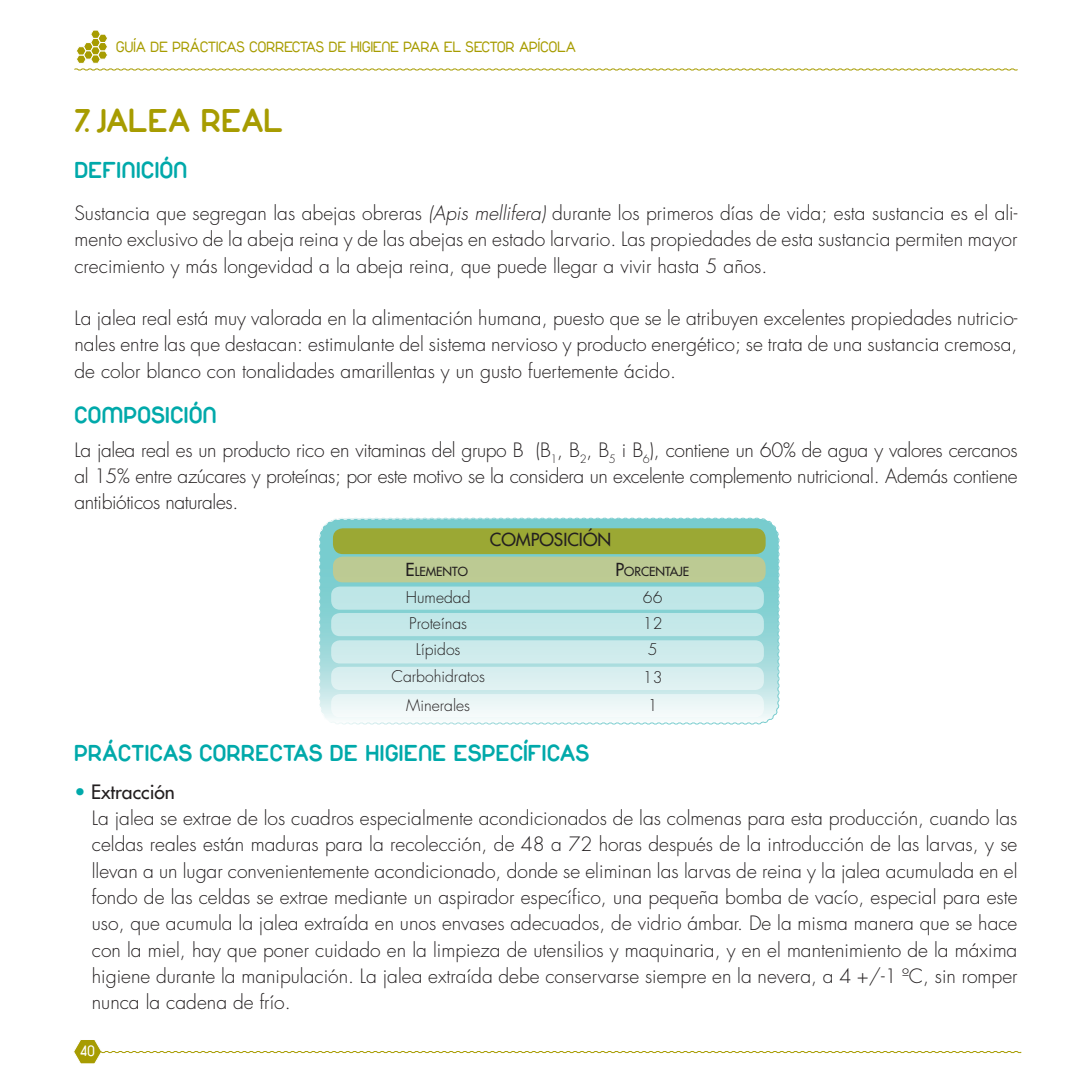
<style>
.page{position:relative;width:1092px;height:1092px;background:#fff}
.page>*{position:absolute;margin:0;border:0;box-sizing:border-box;transform-origin:0 0}
.t1{font:35px "Duepuntozerobold";letter-spacing:.02em;color:#a79c01}
.t2{font:24.5px "Duepuntozerobold";letter-spacing:.02em;color:#00a9aa}
.t3{font:300 19.25px/26.2px "Futura";color:#231f20;text-align:justify}
.t4{font:17.5px "Futura";color:#231f20}
.t5{font:300 15.75px/26.2px "Futura";color:#231f20;text-align:center}
.t6{font:15.75px "Duepuntozero";letter-spacing:.02em;color:#a79c01}
.t7{font:15.75px "Duepuntozero";color:#fff}
.t8{font:12.25px "Futura";color:#231f20}
.s1{font-style:italic}
.s2{font-size:17.5px}
.s3{font-weight:400;color:#00a9aa}
.s4{font-weight:400}
</style>
<div class="page">
<svg style="left:74px;top:30px;width:944px;height:41px"></svg>
<svg style="left:73px;top:1040px;width:948px;height:23px"></svg>
<svg style="left:319px;top:517px;width:460px;height:208px;background:#a5dcdc"></svg>
<div style="left:333px;top:556px;width:432px;height:26px;background:#bcca93;border-radius:10px"></div>
<div style="left:331px;top:586px;width:432px;height:23px;background:#bfe6e7;border-radius:9px"></div>
<div style="left:331px;top:613px;width:432px;height:23px;background:#c5e8e9;border-radius:9px"></div>
<div style="left:331px;top:640px;width:432px;height:23px;background:#ceebec;border-radius:9px"></div>
<div style="left:333px;top:528px;width:432px;height:26px;background:#9ba834;border-radius:10px"></div>
<div style="left:331px;top:666px;width:432px;height:24px;background:#dbeff0;border-radius:9px"></div>
<div style="left:331px;top:694px;width:432px;height:23px;background:#edf7f7;border-radius:9px"></div>
<p class="t6" style="left:116px;top:38px;width:461px">GUÍA DE PRÁCTICAS CORRECTAS DE HIGIENE PARA EL SECTOR APÍCOLA</p>
<h1 class="t1" style="left:74px;top:101px;width:210px">7. JALEA REAL</h1>
<p class="t2" style="left:74px;top:156px;width:26px">DEFINICIÓ</p>
<p class="t2" style="left:173px;top:156px;width:15px">N</p>
<p class="t3" style="left:74px;top:200px;width:944px">Sustancia que segregan las abejas obreras <span class="s1">(Apis mellifera)</span> durante los primeros días de vida; esta sustancia es el ali&shy;mento exclusivo de la abeja reina y de las abejas en estado larvario. Las propiedades de esta sustancia permiten mayor crecimiento y más longevidad a la abeja reina, que puede llegar a vivir hasta 5 años.</p>
<p class="t3" style="left:74px;top:305px;width:944px">La jalea real está muy valorada en la alimentación humana, puesto que se le atribuyen excelentes propiedades nutricio&shy;nales entre las que destacan: estimulante del sistema nervioso y producto energético; se trata de una sustancia cremosa, de color blanco con tonalidades amarillentas y un gusto fuertemente ácido.</p>
<p class="t2" style="left:74px;top:400px;width:143px">COMPOSICIÓN</p>
<p class="t3" style="left:74px;top:437px;width:944px">La jalea real es un producto rico en vitaminas del grupo B (B<sub>1</sub>, B<sub>2</sub>, B<sub>5</sub> i B<sub>6</sub>), contiene un 60% de agua y valores cercanos al 15% entre azúcares y proteínas; por este motivo se la considera un excelente complemento nutricional. Además contiene antibióticos naturales.</p>
<p class="t4" style="left:490px;top:528px;width:24px">COMPOSI</p>
<p class="t4" style="left:567px;top:528px;width:23px">CIÓN</p>
<p class="t8" style="left:405px;top:563px;width:64px"><span class="s2">E</span> LEMENTO</p>
<p class="t8" style="left:615px;top:563px;width:75px"><span class="s2">P</span>ORC ENTAJE</p>
<p class="t5" style="left:391px;top:584px;width:95px">Humedad<br>Proteínas<br>Lípidos<br>Carbohidratos</p>
<p class="t5" style="left:406px;top:692px;width:65px">Minerales</p>
<p class="t2" style="left:74px;top:738px;width:140px">PRÁCTICAS CORRECT</p>
<p class="t2" style="left:293px;top:738px;width:85px">AS DE HIGIENE</p>
<p class="t2" style="left:454px;top:738px;width:13px">ESPECÍFI</p>
<p class="t2" style="left:547px;top:738px;width:44px">CAS</p>
<p class="t5" style="left:643px;top:584px;width:21px">66<br>12<br>5</p>
<p class="t5" style="left:643px;top:663px;width:21px;line-height:28px">13<br>1</p>
<p class="t3" style="left:92px;top:778px;width:927px;text-align:left;text-indent:-17px"><span class="s3">•</span> <span class="s4">Extracción<br></span>La jalea se extrae de los cuadros especialmente acondicionados de las colmenas para esta producción, cuando las celdas reales están maduras para la recolección, de 48 a 72 horas después de la introducción de las larvas, y se llevan a un lugar convenientemente acondicionado, donde se eliminan las larvas de reina y la jalea acumulada en el fondo de las celdas se extrae mediante un aspirador específico, una pequeña bomba de vacío, especial para este uso, que acumula la jalea extraída en unos envases adecuados, de vidrio ámbar. De la misma manera que se hace con la miel, hay que poner cuidado en la limpieza de utensilios y maquinaria, y en el mantenimiento de la máxima higiene durante la manipulación. La jalea extraída debe conservarse siempre en la nevera, a 4 +/-1 ºC, sin romper nunca la cadena de frío.</p>
<p class="t7" style="left:80px;top:1041px;width:16px">40</p>
</div>
